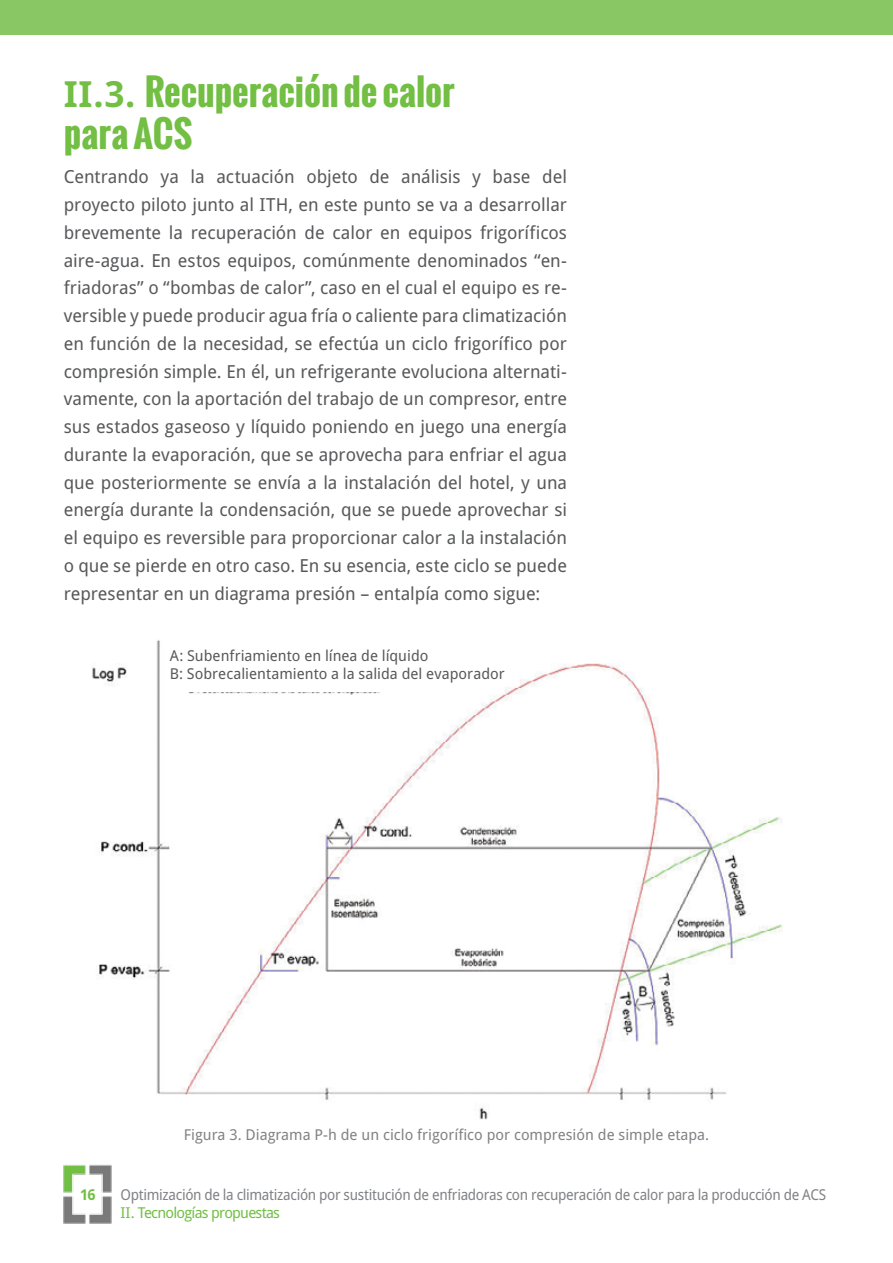
<style>
.page{position:relative;width:893px;height:1263px;background:#fff}
.page>*{position:absolute;margin:0;border:0;box-sizing:border-box;transform-origin:0 0}
.t1{font:700 36px/42px "Oswald";color:#72bf44}
.t2{font:18px/27.8px "Droid Sans";letter-spacing:-.005em;color:#58595b;text-align:justify}
.t3{font:15px "Droid Sans";letter-spacing:-.02em;color:#808285;scale:.95 1}
.t4{font:15px/18px "Droid Sans";color:#58595b}
.t5{font:15px "Droid Sans";color:#808285}
.t6{font:15px "Droid Sans";letter-spacing:-.05em;color:#72bf44}
.t7{font:700 15px "Droid Sans";color:#72bf44}
.s1{font-family:"Droid Sans"}
</style>
<div class="page">
<div style="left:0;top:0;width:893px;height:35px;background:#89c765"></div>
<img style="left:64px;top:1164px;width:48px;height:60px">
<img style="left:92px;top:640px;width:691px;height:479px">
<div style="left:184px;top:655px;width:211px;height:36px;background:#fff"></div>
<div style="left:170px;top:649px;width:338px;height:37px;background:#fff"></div>
<h1 class="t1" style="left:64px;top:71px;width:392px"><span class="s1">II.3.</span> Recuperación de calor para ACS</h1>
<p class="t2" style="left:64px;top:163px;width:505px">Centrando ya la actuación objeto de análisis y base del proyecto piloto junto al ITH, en este punto se va a desarrollar brevemente la recuperación de calor en equipos frigoríficos aire-agua. En estos equipos, comúnmente denominados “en&shy;friadoras” o “bombas de calor”, caso en el cual el equipo es re&shy;versible y puede producir agua fría o caliente para climatización en función de la necesidad, se efectúa un ciclo frigorífico por compresión simple. En él, un refrigerante evoluciona alternati&shy;vamente, con la aportación del trabajo de un compresor, entre sus estados gaseoso y líquido poniendo en juego una energía durante la evaporación, que se aprovecha para enfriar el agua que posteriormente se envía a la instalación del hotel, y una energía durante la condensación, que se puede aprovechar si el equipo es reversible para proporcionar calor a la instalación o que se pierde en otro caso. En su esencia, este ciclo se puede representar en un diagrama presión – entalpía como sigue:</p>
<p class="t4" style="left:170px;top:647px;width:336px">A: Subenfriamiento en línea de líquido<br>B: Sobrecalientamiento a la salida del evaporador</p>
<p class="t5" style="left:184px;top:1126px;width:527px">Figura 3. Diagrama P-h de un ciclo frigorífico por compresión de simple etapa.</p>
<p class="t7" style="left:80px;top:1186px;width:17px">16</p>
<p class="t3" style="left:121px;top:1186px;width:744px">Optimización de la climatización por sustitución de enfriadoras con recuperación de calor para la producción de ACS</p>
<p class="t6" style="left:121px;top:1204px;width:161px">II. Tecnologías propuestas</p>
</div>
